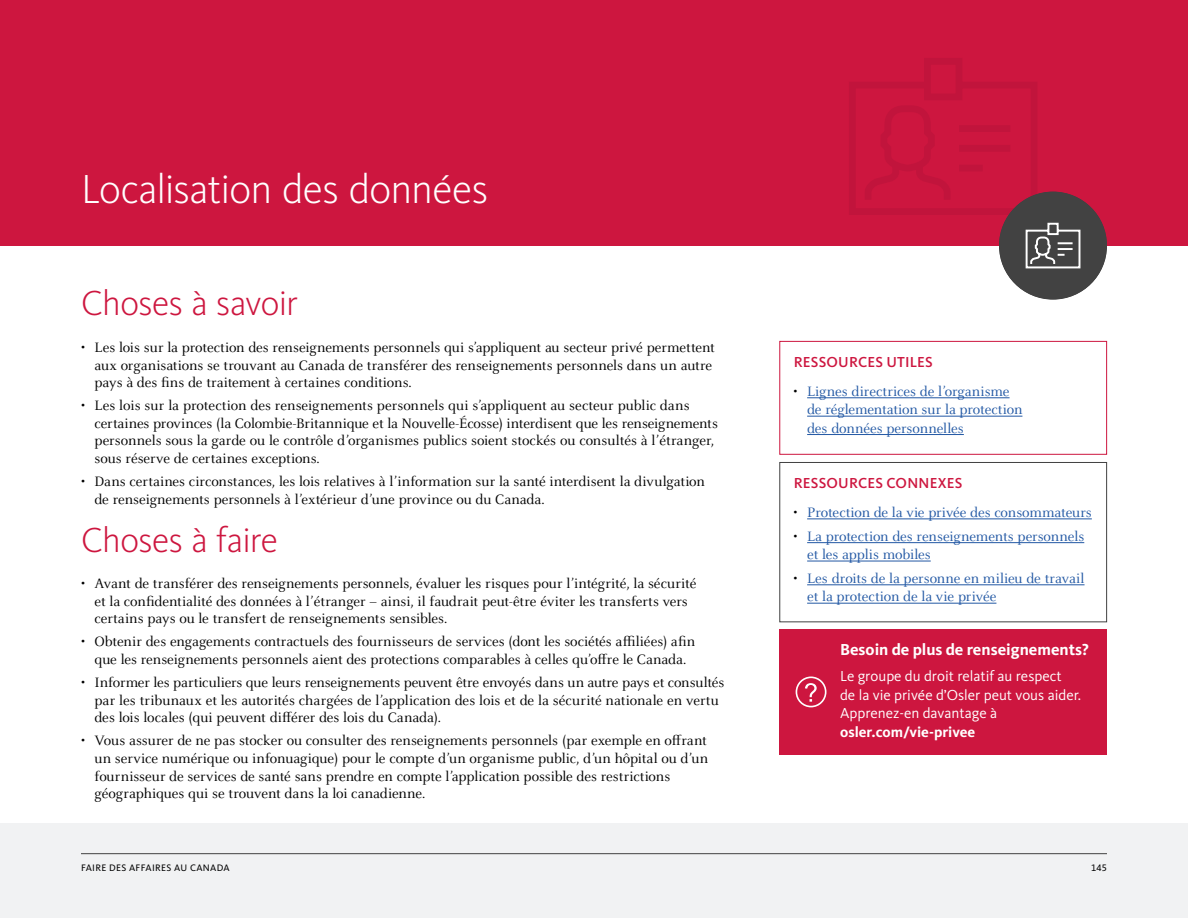
<style>
.page{position:relative;width:1188px;height:918px;background:#fff}
.page>*{position:absolute;margin:0;border:0;box-sizing:border-box;transform-origin:0 0}
.t1{font:300 42px "Kievit Pro";letter-spacing:-.015em;color:#fff}
.t2{font:300 36px "Kievit Pro";letter-spacing:-.015em;color:#cd163f}
.t3{font:700 16.5px "Kievit Pro";color:#fff}
.t4{font:15px/17.7px "Celeste OT";letter-spacing:-.005em;color:#000}
.t5{font:15px/18.3px "Celeste OT";letter-spacing:-.005em;color:#2258a4}
.t6{font:15px/18.3px "Kievit Pro";color:#fff}
.t7{font:500 15px "Kievit Pro";letter-spacing:.015em;color:#cd163f}
.t8{font:700 15px "Kievit Pro";color:#fff}
.t9{font:9.75px "Kievit Pro";letter-spacing:.035em;color:#000}
.s1{color:#000}
</style>
<div class="page">
<div style="left:0;top:824px;width:1188px;height:94px;background:#f1f2f3"></div>
<div style="left:0;top:0;width:1188px;height:246px;background:#cd163f"></div>
<hr style="left:81px;top:853px;width:1026px;height:1px;background:#414141">
<div style="left:779px;top:629px;width:328px;height:125px;background:#cd163f"></div>
<svg style="left:805px;top:683px;width:12px;height:19px"></svg>
<div style="left:796px;top:677px;width:31px;height:30px;border:2px solid #fff;border-radius:50%"></div>
<hr style="left:807px;top:398px;width:203px;height:1px;background:#2258a4">
<hr style="left:807px;top:416px;width:215px;height:1px;background:#2258a4">
<hr style="left:807px;top:434px;width:157px;height:1px;background:#2258a4">
<div style="left:779px;top:341px;width:328px;height:114px;border:1px solid #cd163f"></div>
<svg style="left:849px;top:58px;width:188px;height:157px"></svg>
<div style="left:999px;top:192px;width:108px;height:108px;background:#424242;border-radius:50%"></div>
<svg style="left:1025px;top:222px;width:56px;height:47px"></svg>
<hr style="left:807px;top:519px;width:285px;height:1px;background:#2258a4">
<hr style="left:807px;top:542px;width:277px;height:1px;background:#2258a4">
<hr style="left:807px;top:561px;width:124px;height:1px;background:#2258a4">
<hr style="left:807px;top:585px;width:278px;height:1px;background:#2258a4">
<hr style="left:807px;top:603px;width:189px;height:1px;background:#2258a4">
<div style="left:779px;top:462px;width:328px;height:160px;border:1px solid #414141"></div>
<h1 class="t1" style="left:81px;top:163px;width:409px">Localisation des données</h1>
<h2 class="t2" style="left:81px;top:281px;width:218px">Choses à savoir</h2>
<p class="t4" style="left:94px;top:338px;width:622px;text-indent:-14px">• Les lois sur la protection des renseignements personnels qui s’appliquent au secteur privé permettent aux organisations se trouvant au Canada de transférer des renseignements personnels dans un autre pays à des fins de traitement à certaines conditions.</p>
<p class="t4" style="left:94px;top:397px;width:625px;text-indent:-14px">• Les lois sur la protection des renseignements personnels qui s’appliquent au secteur public dans certaines provinces (la Colombie-Britannique et la Nouvelle-Écosse) interdisent que les renseignements personnels sous la garde ou le contrôle d’organismes publics soient stockés ou consultés à l’étranger, sous réserve de certaines exceptions.</p>
<p class="t4" style="left:94px;top:472px;width:612px;text-indent:-14px">• Dans certaines circonstances, les lois relatives à l’information sur la santé interdisent la divulgation de renseignements personnels à l’extérieur d’une province ou du Canada.</p>
<h2 class="t2" style="left:81px;top:518px;width:198px">Choses à faire</h2>
<p class="t4" style="left:94px;top:575px;width:603px;text-indent:-14px">• Avant de transférer des renseignements personnels, évaluer les risques pour l’intégrité, la sécurité et la confidentialité des données à l’étranger – ainsi, il faudrait peut-être éviter les transferts vers certains pays ou le transfert de renseignements sensibles.</p>
<p class="t4" style="left:81px;top:633px;width:616px;text-align:center">• Obtenir des engagements contractuels des fournisseurs de services (dont les sociétés affiliées) afin que les renseignements personnels aient des protections comparables à celles qu’offre le Canada.</p>
<p class="t4" style="left:94px;top:674px;width:631px;text-indent:-14px">• Informer les particuliers que leurs renseignements peuvent être envoyés dans un autre pays et consultés par les tribunaux et les autorités chargées de l’application des lois et de la sécurité nationale en vertu des lois locales (qui peuvent différer des lois du Canada).</p>
<p class="t4" style="left:94px;top:732px;width:615px;text-indent:-14px">• Vous assurer de ne pas stocker ou consulter des renseignements personnels (par exemple en offrant un service numérique ou infonuagique) pour le compte d’un organisme public, d’un hôpital ou d’un fournisseur de services de santé sans prendre en compte l’application possible des restrictions géographiques qui se trouvent dans la loi canadienne.</p>
<p class="t9" style="left:81px;top:862px;width:150px">FAIRE DES AFFAIRES AU CANADA</p>
<p class="t7" style="left:794px;top:353px;width:141px">RESSOURCES UTILES</p>
<p class="t5" style="left:807px;top:382px;width:217px;text-indent:-14px"><span class="s1">•</span> Lignes directrices de l’organisme de réglementation sur la protection des données personnelles</p>
<p class="t7" style="left:794px;top:474px;width:170px">RESSOURCES CONNEXES</p>
<p class="t5" style="left:794px;top:503px;width:300px"><span class="s1">•</span> Protection de la vie privée des consommateurs</p>
<p class="t5" style="left:807px;top:527px;width:279px;text-indent:-14px"><span class="s1">•</span> La protection des renseignements personnels et les applis mobiles</p>
<p class="t5" style="left:807px;top:569px;width:279px;text-indent:-14px"><span class="s1">•</span> Les droits de la personne en milieu de travail et la protection de la vie privée</p>
<p class="t3" style="left:840px;top:640px;width:250px">Besoin de plus de renseignements?</p>
<p class="t6" style="left:840px;top:667px;width:243px">Le groupe du droit relatif au respect<br>de la vie privée d’Osler peut vous aider.<br>Apprenez-en davantage à</p>
<p class="t8" style="left:840px;top:722px;width:137px">osler.com/vie-privee</p>
<p class="t9" style="left:1091px;top:862px;width:17px">145</p>
</div>
